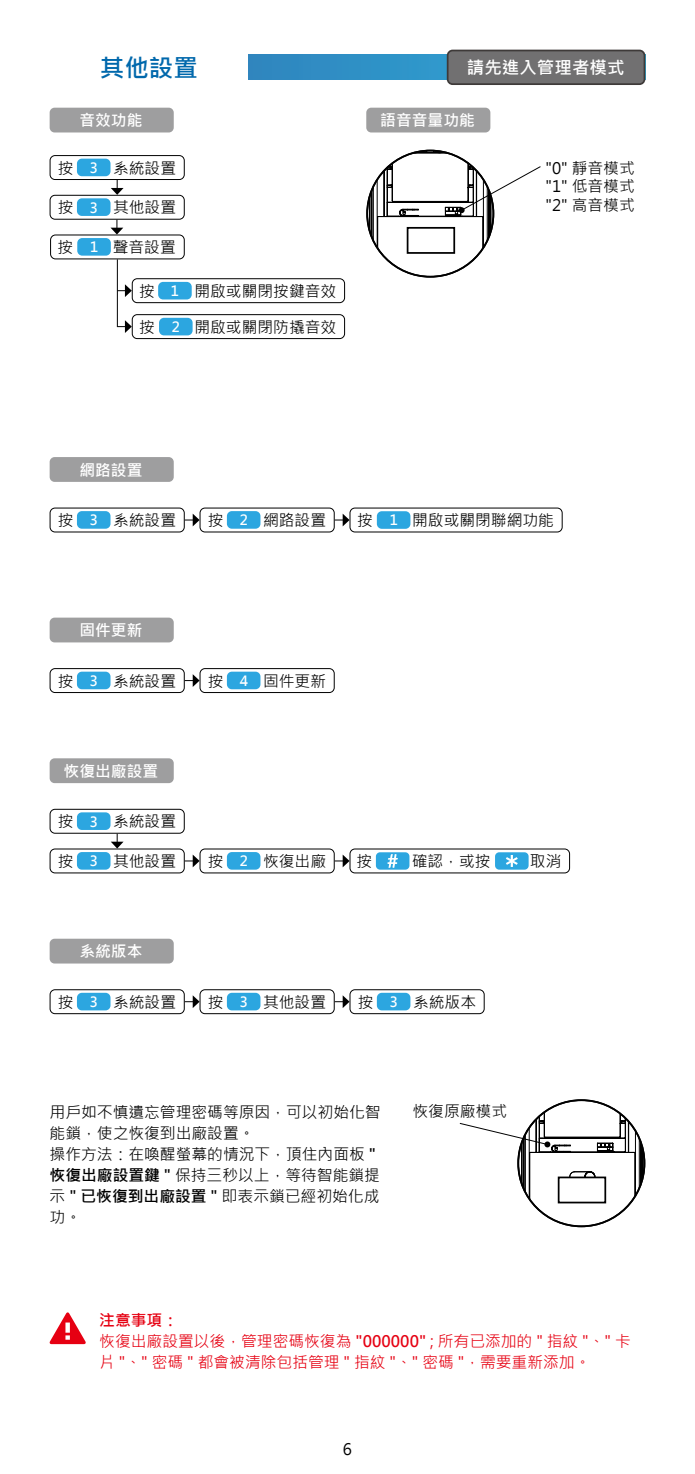
<style>
.page{position:relative;width:695px;height:1474px;background:#fff}
.page>*{position:absolute;margin:0;border:0;box-sizing:border-box;transform-origin:0 0}
.t1{font:700 24.5px "Microsoft Jheng Hei";color:#0068ac}
.t2{font:700 17.5px "Microsoft Jheng Hei";color:#fff}
.t3{font:15.75px/21px "Microsoft Jheng Hei";color:#000;text-align:justify}
.t4{font:15.75px/21px "Microsoft Jheng Hei";color:#e60012}
.t5{font:700 15.75px "Microsoft Jheng Hei";color:#fff}
.s1{font-weight:700;font-size:14px;color:#fff}
.s2{font-weight:700}
</style>
<div class="page">
<div style="left:50px;top:55px;width:595px;height:25px;background:#2f8fc5"></div>
<div style="left:50px;top:50px;width:198px;height:35px;background:#fff"></div>
<div style="left:447px;top:50px;width:197px;height:34px;background:#717071;border-radius:5px"></div>
<div style="left:446px;top:50px;width:199px;height:35px;border:2px solid #3e3a39;border-radius:5px"></div>
<div style="left:50px;top:108px;width:124px;height:24px;background:#9e9e9f;border-radius:5px"></div>
<div style="left:50px;top:155px;width:135px;height:25px;border:1px solid #000;border-radius:5px"></div>
<div style="left:77px;top:159px;width:33px;height:17px;background:#2ca6e0;border-radius:5px"></div>
<div style="left:50px;top:195px;width:135px;height:25px;border:1px solid #000;border-radius:5px"></div>
<div style="left:77px;top:198px;width:33px;height:18px;background:#2ca6e0;border-radius:5px"></div>
<svg style="left:111px;top:180px;width:12px;height:15px"></svg>
<svg style="left:110px;top:220px;width:13px;height:14px"></svg>
<hr style="left:117px;top:259px;width:1px;height:67px;background:#000">
<div style="left:50px;top:234px;width:135px;height:25px;border:1px solid #000;border-radius:5px"></div>
<div style="left:77px;top:238px;width:34px;height:18px;background:#2ca6e0;border-radius:5px"></div>
<svg style="left:117px;top:320px;width:15px;height:13px"></svg>
<svg style="left:117px;top:284px;width:15px;height:13px"></svg>
<div style="left:132px;top:278px;width:213px;height:25px;border:1px solid #000;border-radius:5px"></div>
<div style="left:158px;top:282px;width:34px;height:17px;background:#2ca6e0;border-radius:5px"></div>
<div style="left:132px;top:314px;width:213px;height:25px;border:1px solid #000;border-radius:5px"></div>
<div style="left:159px;top:318px;width:33px;height:17px;background:#2ca6e0;border-radius:5px"></div>
<div style="left:366px;top:108px;width:124px;height:24px;background:#9e9e9f;border-radius:5px"></div>
<svg style="left:369px;top:151px;width:172px;height:126px"></svg>
<div style="left:50px;top:617px;width:124px;height:25px;background:#9e9e9f;border-radius:5px"></div>
<div style="left:50px;top:668px;width:135px;height:25px;border:1px solid #000;border-radius:5px"></div>
<div style="left:77px;top:671px;width:33px;height:18px;background:#2ca6e0;border-radius:5px"></div>
<div style="left:199px;top:668px;width:135px;height:25px;border:1px solid #000;border-radius:5px"></div>
<div style="left:227px;top:671px;width:33px;height:18px;background:#2ca6e0;border-radius:5px"></div>
<svg style="left:185px;top:674px;width:14px;height:13px"></svg>
<div style="left:50px;top:457px;width:124px;height:25px;background:#9e9e9f;border-radius:5px"></div>
<div style="left:50px;top:507px;width:135px;height:25px;border:1px solid #000;border-radius:5px"></div>
<div style="left:77px;top:511px;width:33px;height:17px;background:#2ca6e0;border-radius:5px"></div>
<div style="left:349px;top:507px;width:213px;height:25px;border:1px solid #000;border-radius:5px"></div>
<div style="left:377px;top:511px;width:33px;height:18px;background:#2ca6e0;border-radius:5px"></div>
<div style="left:199px;top:507px;width:135px;height:25px;border:1px solid #000;border-radius:5px"></div>
<div style="left:227px;top:511px;width:33px;height:17px;background:#2ca6e0;border-radius:5px"></div>
<svg style="left:185px;top:513px;width:14px;height:13px"></svg>
<svg style="left:334px;top:513px;width:15px;height:13px"></svg>
<div style="left:50px;top:938px;width:124px;height:25px;background:#9e9e9f;border-radius:5px"></div>
<div style="left:50px;top:989px;width:135px;height:25px;border:1px solid #000;border-radius:5px"></div>
<div style="left:77px;top:992px;width:33px;height:18px;background:#2ca6e0;border-radius:5px"></div>
<div style="left:349px;top:989px;width:135px;height:25px;border:1px solid #000;border-radius:5px"></div>
<div style="left:377px;top:992px;width:33px;height:18px;background:#2ca6e0;border-radius:5px"></div>
<div style="left:199px;top:989px;width:135px;height:25px;border:1px solid #000;border-radius:5px"></div>
<div style="left:227px;top:992px;width:33px;height:18px;background:#2ca6e0;border-radius:5px"></div>
<svg style="left:185px;top:995px;width:14px;height:13px"></svg>
<svg style="left:334px;top:995px;width:15px;height:13px"></svg>
<div style="left:50px;top:758px;width:124px;height:25px;background:#9e9e9f;border-radius:5px"></div>
<div style="left:50px;top:808px;width:135px;height:25px;border:1px solid #000;border-radius:5px"></div>
<div style="left:77px;top:812px;width:33px;height:18px;background:#2ca6e0;border-radius:5px"></div>
<div style="left:50px;top:848px;width:135px;height:25px;border:1px solid #000;border-radius:5px"></div>
<div style="left:77px;top:852px;width:33px;height:17px;background:#2ca6e0;border-radius:5px"></div>
<div style="left:199px;top:848px;width:135px;height:25px;border:1px solid #000;border-radius:5px"></div>
<div style="left:227px;top:852px;width:33px;height:17px;background:#2ca6e0;border-radius:5px"></div>
<svg style="left:111px;top:833px;width:12px;height:15px"></svg>
<svg style="left:185px;top:854px;width:14px;height:13px"></svg>
<svg style="left:334px;top:854px;width:15px;height:13px"></svg>
<div style="left:349px;top:848px;width:221px;height:25px;border:1px solid #000;border-radius:5px"></div>
<div style="left:496px;top:854px;width:30px;height:14px;background:#2ca6e0;border-radius:2px"></div>
<div style="left:495px;top:852px;width:33px;height:17px;border:4px solid #2ca6e0;border-radius:2px"></div>
<svg style="left:505px;top:855px;width:12px;height:12px"></svg>
<div style="left:377px;top:854px;width:30px;height:14px;background:#2ca6e0;border-radius:2px"></div>
<div style="left:376px;top:852px;width:33px;height:17px;border:4px solid #2ca6e0;border-radius:2px"></div>
<svg style="left:387px;top:854px;width:11px;height:13px"></svg>
<svg style="left:459px;top:1100px;width:184px;height:112px"></svg>
<svg style="left:49px;top:1312px;width:37px;height:32px"></svg>
<h1 class="t1" style="left:100px;top:53px;width:99px">其他設置</h1>
<p class="t2" style="left:467px;top:57px;width:159px">請先進入管理者模式</p>
<p class="t5" style="left:79px;top:111px;width:64px">音效功能</p>
<p class="t3" style="left:58px;top:157px;width:120px">按 <span class="s1">3</span> 系統設置</p>
<p class="t3" style="left:58px;top:197px;width:120px">按 <span class="s1">3</span> 其他設置</p>
<p class="t3" style="left:58px;top:237px;width:120px">按 <span class="s1">1</span> 聲音設置</p>
<p class="t3" style="left:139px;top:280px;width:198px">按 <span class="s1">1</span> 開啟或關閉按鍵音效</p>
<p class="t3" style="left:139px;top:316px;width:198px">按 <span class="s1">2</span> 開啟或關閉防撬音效</p>
<p class="t5" style="left:380px;top:111px;width:96px">語音音量功能</p>
<p class="t3" style="left:545px;top:158px;width:91px;line-height:18.9px">"0" 靜音模式"1" 低音模式"2" 高音模式</p>
<p class="t5" style="left:79px;top:460px;width:64px">網路設置</p>
<p class="t3" style="left:58px;top:510px;width:120px">按 <span class="s1">3</span> 系統設置</p>
<p class="t3" style="left:208px;top:510px;width:120px">按 <span class="s1">2</span> 網路設置</p>
<p class="t3" style="left:357px;top:510px;width:198px">按 <span class="s1">1</span> 開啟或關閉聯網功能</p>
<p class="t5" style="left:79px;top:620px;width:64px">固件更新</p>
<p class="t3" style="left:58px;top:670px;width:120px">按 <span class="s1">3</span> 系統設置</p>
<p class="t3" style="left:208px;top:670px;width:120px">按 <span class="s1">4</span> 固件更新</p>
<p class="t5" style="left:64px;top:761px;width:96px">恢復出廠設置</p>
<p class="t3" style="left:58px;top:811px;width:120px">按 <span class="s1">3</span> 系統設置</p>
<p class="t3" style="left:58px;top:850px;width:120px">按 <span class="s1">3</span> 其他設置</p>
<p class="t3" style="left:208px;top:850px;width:120px">按 <span class="s1">2</span> 恢復出廠</p>
<p class="t3" style="left:356px;top:850px;width:17px">按</p>
<p class="t3" style="left:411px;top:850px;width:80px">確認，或按</p>
<p class="t3" style="left:530px;top:850px;width:33px">取消</p>
<p class="t5" style="left:79px;top:941px;width:64px">系統版本</p>
<p class="t3" style="left:58px;top:991px;width:120px">按 <span class="s1">3</span> 系統設置</p>
<p class="t3" style="left:208px;top:991px;width:120px">按 <span class="s1">3</span> 其他設置</p>
<p class="t3" style="left:358px;top:991px;width:120px">按 <span class="s1">3</span> 系統版本</p>
<p class="t3" style="left:50px;top:1102px;width:332px">用戶如不慎遺忘管理密碼等原因，可以初始化智</p>
<p class="t3" style="left:412px;top:1101px;width:96px">恢復原廠模式</p>
<p class="t3" style="left:50px;top:1123px;width:332px;text-align:left">能鎖，使之恢復到出廠設置。<br>操作方法：在喚醒螢幕的情況下，頂住內面板 <span class="s2">"恢復出廠設置鍵 "</span> 保持三秒以上，等待智能鎖提示 <span class="s2">" 已恢復到出廠設置 "</span> 即表示鎖已經初始化成功。</p>
<p class="t4" style="left:99px;top:1310px;width:533px"><span class="s2">注意事項：<br></span>恢復出廠設置以後，管理密碼恢復為 <span class="s2">"000000"</span> ; 所有已添加的 " 指紋 "、" 卡片 "、" 密碼 " 都會被清除包括管理 " 指紋 "、" 密碼 "，需要重新添加。</p>
<p class="t3" style="left:343px;top:1438px;width:11px">6</p>
</div>
